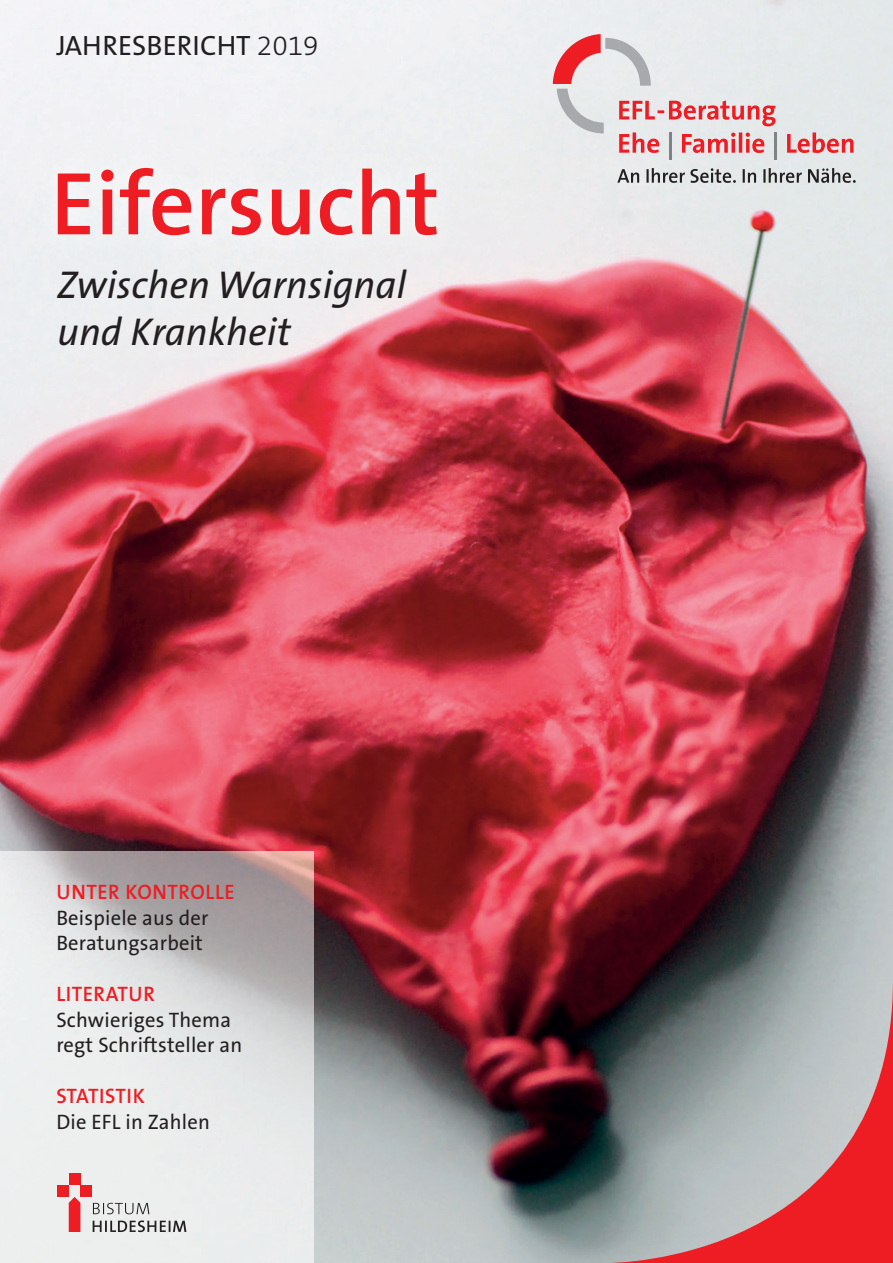
<style>
.page{position:relative;width:893px;height:1263px;background:#fff}
.page>*{position:absolute;margin:0;border:0;box-sizing:border-box;transform-origin:0 0}
.t1{font:600 90px "The Sans B6";color:#ee1d23}
.t2{font:italic 39px/46.8px "The Sans B5 Plain";color:#231f20}
.t3{font:28.05px "The Sans B5 Plain";color:#231f20}
.t4{font:21px/25.5px "The Sans B5 Plain";letter-spacing:.01em;color:#231f20}
.t5{font:600 21px "The Sans B6";letter-spacing:.025em;color:#ee1d23}
.s1{font-family:"The Sans B3";font-weight:300}
</style>
<div class="page">
<img style="left:0;top:0;width:893px;height:1263px">
<div style="left:34px;top:145px;width:425px;height:113px;background:#f0f1f3"></div>
<img style="left:0;top:851px;width:313px;height:412px">
<div style="left:69px;top:1173px;width:11px;height:12px;background:#ee1d23"></div>
<div style="left:80px;top:1185px;width:12px;height:12px;background:#ee1d23"></div>
<div style="left:57px;top:1185px;width:12px;height:12px;background:#ee1d23"></div>
<svg style="left:69px;top:1197px;width:11px;height:35px"></svg>
<svg style="left:93px;top:1220px;width:93px;height:12px"></svg>
<svg style="left:93px;top:1203px;width:56px;height:11px"></svg>
<svg style="left:617px;top:168px;width:239px;height:15px"></svg>
<svg style="left:787px;top:132px;width:67px;height:21px"></svg>
<hr style="left:774px;top:132px;width:3px;height:27px;background:#808285">
<hr style="left:669px;top:132px;width:2px;height:27px;background:#808285">
<svg style="left:553px;top:34px;width:222px;height:119px"></svg>
<svg style="left:609px;top:979px;width:284px;height:284px"></svg>
<h3 class="t3" style="left:56px;top:30px;width:264px">JAHRESBERICHT <span class="s1">2019</span></h3>
<h1 class="t1" style="left:51px;top:156px;width:390px">Eifersucht</h1>
<h2 class="t2" style="left:57px;top:263px;width:351px">Zwischen Warnsignal und Krankheit</h2>
<p class="t5" style="left:56px;top:881px;width:180px">UNTER KONTROLLE</p>
<p class="t4" style="left:56px;top:906px;width:154px">Beispiele aus der<br>Beratungsarbeit</p>
<p class="t5" style="left:56px;top:983px;width:100px">LITERATUR</p>
<p class="t4" style="left:56px;top:1008px;width:187px">Schwieriges Thema regt Schriftsteller an</p>
<p class="t5" style="left:56px;top:1085px;width:90px">STATISTIK</p>
<p class="t4" style="left:56px;top:1110px;width:155px">Die EFL in Zahlen</p>
</div>
